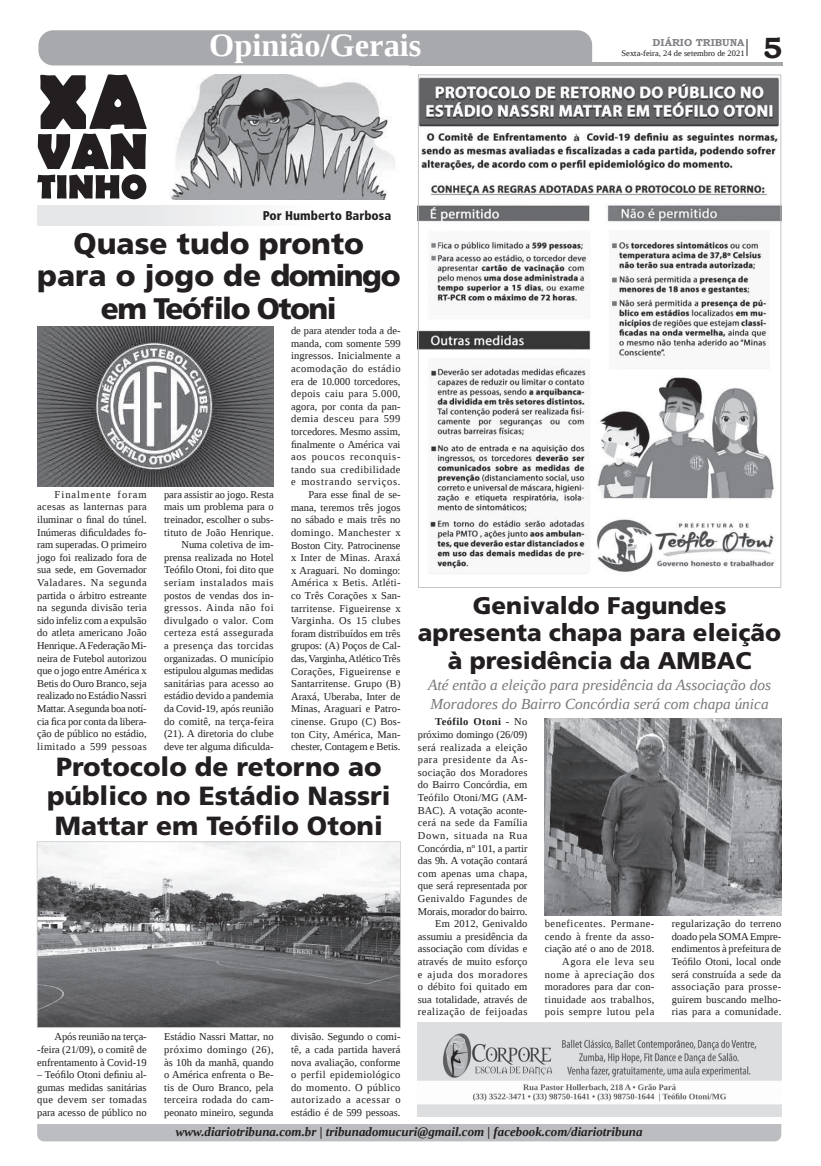
<style>
.page{position:relative;width:821px;height:1166px;background:#fff}
.page>*{position:absolute;margin:0;border:0;box-sizing:border-box;transform-origin:0 0}
.t1{font:700 32.38px "Liberation Serif";color:#fff}
.t2{font:900 29.75px/32.8px "Frutiger LT Std";color:#231f20;text-align:center}
.t3{font:700 29.31px "Bookman Old Style";color:#231f20}
.t4{font:900 26.25px/29.8px "Frutiger LT Std";color:#231f20;text-align:center}
.t5{font:900 24.06px/27.6px "Frutiger LT Std";color:#231f20;text-align:center}
.t6{font:italic 15.31px/19.2px "Liberation Serif";color:#76787b}
.t7{font:italic 700 12.95px "Liberation Serif";color:#231f20}
.t8{font:900 condensed 12.69px "Frutiger LT Std";color:#231f20}
.t9{font:10.5px/12.6px "Liberation Serif";letter-spacing:.01em;color:#231f20;text-align:justify}
.t10{font:10.5px/12.6px "Liberation Serif";letter-spacing:.035em;color:#231f20;text-align:right}
.t11{font:700 10.06px "Bookman Old Style";color:#808285}
.t12{font:8.4px "Liberation Serif";color:#231f20}
.s1{font-weight:700}
</style>
<div class="page">
<hr style="left:409px;top:62px;width:374px;height:3px;background:#a8a9ad">
<div style="left:38px;top:30px;width:554px;height:35px;background:#a8a9ad"></div>
<svg style="left:747px;top:39px;width:1px;height:17px"></svg>
<div style="left:37px;top:1124px;width:744px;height:17px;background:#bcbdc0"></div>
<img style="left:418px;top:1022px;width:363px;height:94px">
<div style="left:37px;top:206px;width:364px;height:19px;background:linear-gradient(to right,#e0e2e4,#fff)"></div>
<svg style="left:37px;top:74px;width:110px;height:125px"></svg>
<img style="left:169px;top:74px;width:226px;height:125px">
<img style="left:37px;top:327px;width:237px;height:159px">
<svg style="left:37px;top:841px;width:364px;height:187px"></svg>
<svg style="left:418px;top:74px;width:363px;height:514px"></svg>
<img style="left:545px;top:718px;width:236px;height:197px">
<h1 class="t1" style="left:209px;top:24px;width:214px">Opinião/Gerais</h1>
<p class="t8" style="left:263px;top:208px;width:130px">Por Humberto Barbosa</p>
<h2 class="t2" style="left:37px;top:227px;width:365px">Quase tudo pronto para o jogo de domingo em Teófilo Otoni</h2>
<p class="t11" style="left:653px;top:35px;width:93px">DIÁRIO TRIBUNA</p>
<p class="t12" style="left:622px;top:48px;width:125px">Sexta-feira, 24 de setembro de 2021</p>
<h3 class="t3" style="left:763px;top:27px;width:21px">5</h3>
<p class="t9" style="left:37px;top:488px;width:111px;text-indent:17px">Finalmente foram acesas as lanternas para iluminar o final do túnel.<br>Inúmeras dificuldades fo&shy;ram superadas. O primeiro jogo foi realizado fora de sua sede, em Governador Valadares. Na segunda partida o árbitro estreante na segunda divisão teria sido infeliz com a expulsão do atleta americano João Henrique. A Federação Mi&shy;neira de Futebol autorizou que o jogo entre América x Betis do Ouro Branco, seja realizado no Estádio Nassri Mattar. A segunda boa notí&shy;cia fica por conta da libera&shy;ção de público no estádio, limitado a 599 pessoas</p>
<p class="t9" style="left:164px;top:488px;width:111px;text-align:right">para assistir ao jogo. Resta mais um problema para o treinador, escolher o subs&shy;tituto de João Henrique.<br>Numa coletiva de im&shy;prensa realizada no Hotel<br>Teófilo Otoni, foi dito que seriam instalados mais postos de vendas dos in&shy;gressos. Ainda não foi divulgado o valor. Com certeza está assegurada a presença das torcidas organizadas. O município estipulou algumas medidas sanitárias para acesso ao estádio devido a pandemia da Covid-19, após reunião do comitê, na terça-feira (21). A diretoria do clube deve ter alguma dificulda-</p>
<p class="t9" style="left:291px;top:324px;width:111px;text-align:right">de para atender toda a de&shy;manda, com somente 599 ingressos. Inicialmente a acomodação do estádio era de 10.000 torcedores, depois caiu para 5.000, agora, por conta da pan&shy;demia desceu para 599 torcedores. Mesmo assim, finalmente o América vai aos poucos reconquis&shy;tando sua credibilidade e mostrando serviços.<br>Para esse final de se&shy;mana, teremos três jogos no sábado e mais três no domingo. Manchester x<br>Boston City. Patrocinense x Inter de Minas. Araxá x Araguari. No domingo:<br>América x Betis. Atléti&shy;co Três Corações x San&shy;tarritense. Figueirense x<br>Varginha. Os 15 clubes foram distribuídos em três grupos: (A) Poços de Cal&shy;das, Varginha, Atlético Três<br>Corações, Figueirense e<br>Santarritense. Grupo (B)<br>Araxá, Uberaba, Inter de<br>Minas, Araguari e Patro&shy;cinense. Grupo (C) Bos&shy;ton City, América, Man&shy;chester, Contagem e Betis.</p>
<h3 class="t4" style="left:47px;top:751px;width:345px">Protocolo de retorno ao público no Estádio Nassri<br>Mattar em Teófilo Otoni</h3>
<p class="t9" style="left:37px;top:1030px;width:111px;text-indent:17px">Após reunião na terça--feira (21/09), o comitê de enfrentamento à Covid-19</p>
<p class="t9" style="left:37px;top:1068px;width:111px">– Teófilo Otoni definiu al&shy;gumas medidas sanitárias que devem ser tomadas para acesso de público no</p>
<p class="t9" style="left:164px;top:1030px;width:111px">Estádio Nassri Mattar, no próximo domingo (26), às 10h da manhã, quando o América enfrenta o Be&shy;tis de Ouro Branco, pela terceira rodada do cam&shy;peonato mineiro, segunda</p>
<p class="t9" style="left:291px;top:1030px;width:111px">divisão. Segundo o comi&shy;tê, a cada partida haverá nova avaliação, conforme o perfil epidemiológico do momento. O público autorizado a acessar o estádio é de 599 pessoas.</p>
<h3 class="t5" style="left:418px;top:591px;width:365px">Genivaldo Fagundes apresenta chapa para eleição à presidência da AMBAC</h3>
<h3 class="t6" style="left:428px;top:675px;width:344px">Até então a eleição para presidência da Associação dos<br>Moradores do Bairro Concórdia será com chapa única</h3>
<p class="t9" style="left:418px;top:715px;width:111px;text-align:right"><span class="s1">Teófilo Otoni</span> - No próximo domingo (26/09) será realizada a eleição para presidente da As&shy;sociação dos Moradores do Bairro Concórdia, em<br>Teófilo Otoni/MG (AM-<br>BAC). A votação aconte&shy;cerá na sede da Família<br>Down, situada na Rua<br>Concórdia, nº 101, a partir das 9h. A votação contará com apenas uma chapa, que será representada por<br>Genivaldo Fagundes de<br>Morais, morador do bairro.<br>Em 2012, Genivaldo assumiu a presidência da associação com dívidas e através de muito esforço e ajuda dos moradores o débito foi quitado em sua totalidade, através de realização de feijoadas</p>
<p class="t10" style="left:545px;top:917px;width:111px">beneficentes. Permane&shy;cendo à frente da asso&shy;ciação até o ano de 2018.<br>Agora ele leva seu nome à apreciação dos moradores para dar con&shy;tinuidade aos trabalhos, pois sempre lutou pela</p>
<p class="t9" style="left:672px;top:917px;width:111px">regularização do terreno doado pela SOMA Empre&shy;endimentos à prefeitura de Teófilo Otoni, local onde será construída a sede da associação para prosse&shy;guirem buscando melho&shy;rias para a comunidade.</p>
<p class="t7" style="left:176px;top:1123px;width:468px">www.diariotribuna.com.br | tribunadomucuri@gmail.com | facebook.com/diariotribuna</p>
</div>
